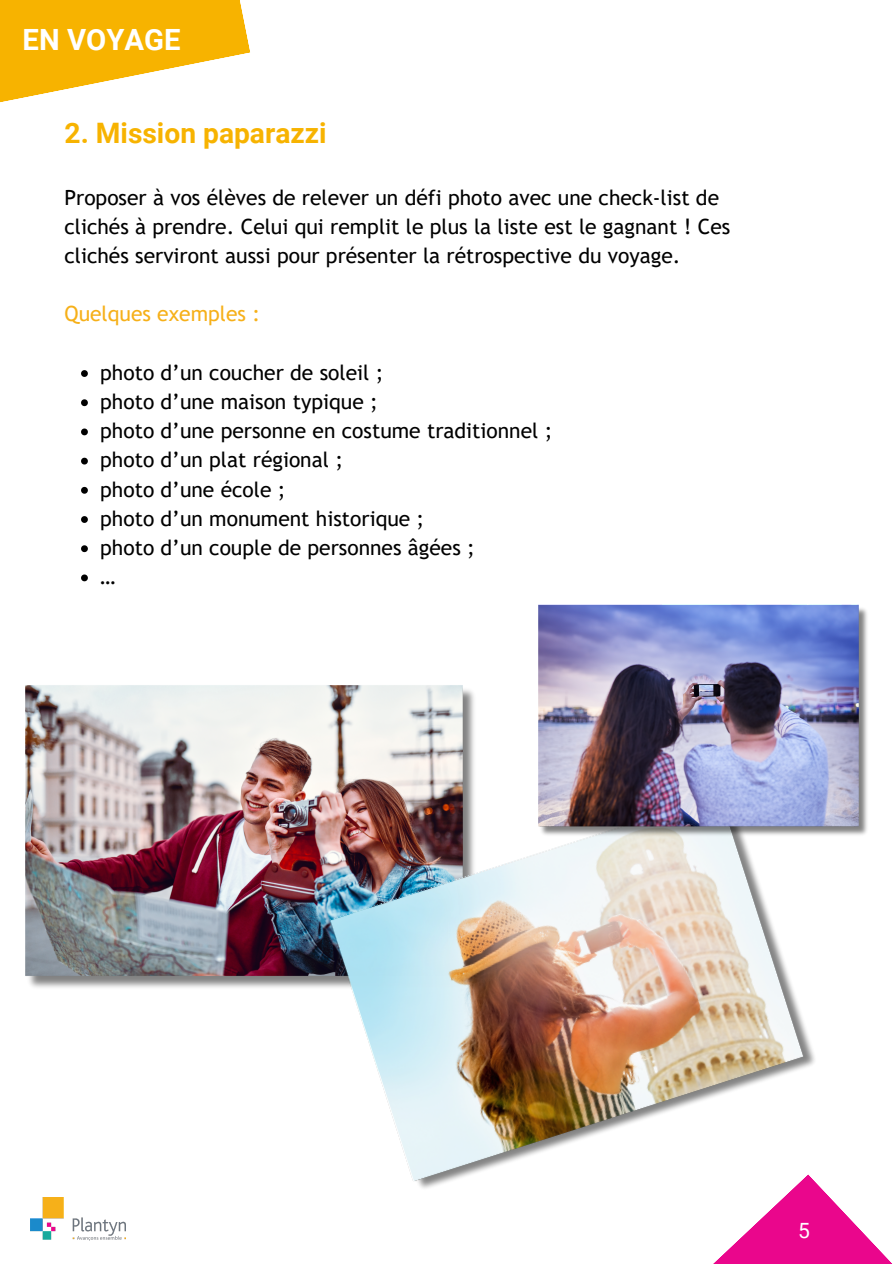
<style>
.page{position:relative;width:893px;height:1264px;background:#fff}
.page>*{position:absolute;margin:0;border:0;box-sizing:border-box;transform-origin:0 0}
.t1{font:700 29.25px "Roboto";color:#fff}
.t2{font:700 28.2px "Roboto";color:#f7b300}
.t3{font:21px/29.2px "Trebuchet MS";color:#000}
.t4{font:21px "Trebuchet MS";color:#f6b019}
.t5{font:21px "Roboto";color:#fff}
</style>
<div class="page">
<svg style="left:0;top:0;width:250px;height:103px"></svg>
<svg style="left:714px;top:1194px;width:178px;height:69px"></svg>
<img style="left:25px;top:685px;width:449px;height:303px">
<img style="left:325px;top:788px;width:502px;height:409px">
<img style="left:535px;top:604px;width:332px;height:234px">
<svg style="left:81px;top:370px;width:7px;height:7px"></svg>
<svg style="left:81px;top:399px;width:7px;height:7px"></svg>
<svg style="left:81px;top:428px;width:7px;height:7px"></svg>
<svg style="left:81px;top:457px;width:7px;height:7px"></svg>
<svg style="left:81px;top:487px;width:7px;height:6px"></svg>
<svg style="left:81px;top:516px;width:7px;height:7px"></svg>
<svg style="left:81px;top:545px;width:7px;height:7px"></svg>
<svg style="left:81px;top:574px;width:7px;height:7px"></svg>
<img style="left:31px;top:1197px;width:94px;height:43px">
<p class="t1" style="left:23px;top:23px;width:159px">EN VOYAGE</p>
<p class="t2" style="left:64px;top:117px;width:263px">2. Mission paparazzi</p>
<p class="t3" style="left:64px;top:182px;width:667px">Proposer à vos élèves de relever un défi photo avec une check-list de clichés à prendre. Celui qui remplit le plus la liste est le gagnant ! Ces clichés serviront aussi pour présenter la rétrospective du voyage.</p>
<p class="t4" style="left:64px;top:302px;width:197px">Quelques exemples :</p>
<p class="t3" style="left:100px;top:358px;width:284px">photo d’un coucher de soleil ;</p>
<p class="t3" style="left:100px;top:387px;width:279px">photo d’une maison typique ;</p>
<p class="t3" style="left:100px;top:416px;width:453px">photo d’une personne en costume traditionnel ;</p>
<p class="t3" style="left:100px;top:445px;width:244px">photo d’un plat régional ;</p>
<p class="t3" style="left:100px;top:474px;width:187px">photo d’une école ;</p>
<p class="t3" style="left:100px;top:503px;width:325px">photo d’un monument historique ;</p>
<p class="t3" style="left:100px;top:533px;width:376px">photo d’un couple de personnes âgées ;</p>
<p class="t3" style="left:100px;top:562px;width:17px">…</p>
<p class="t5" style="left:798px;top:1218px;width:13px">5</p>
</div>
